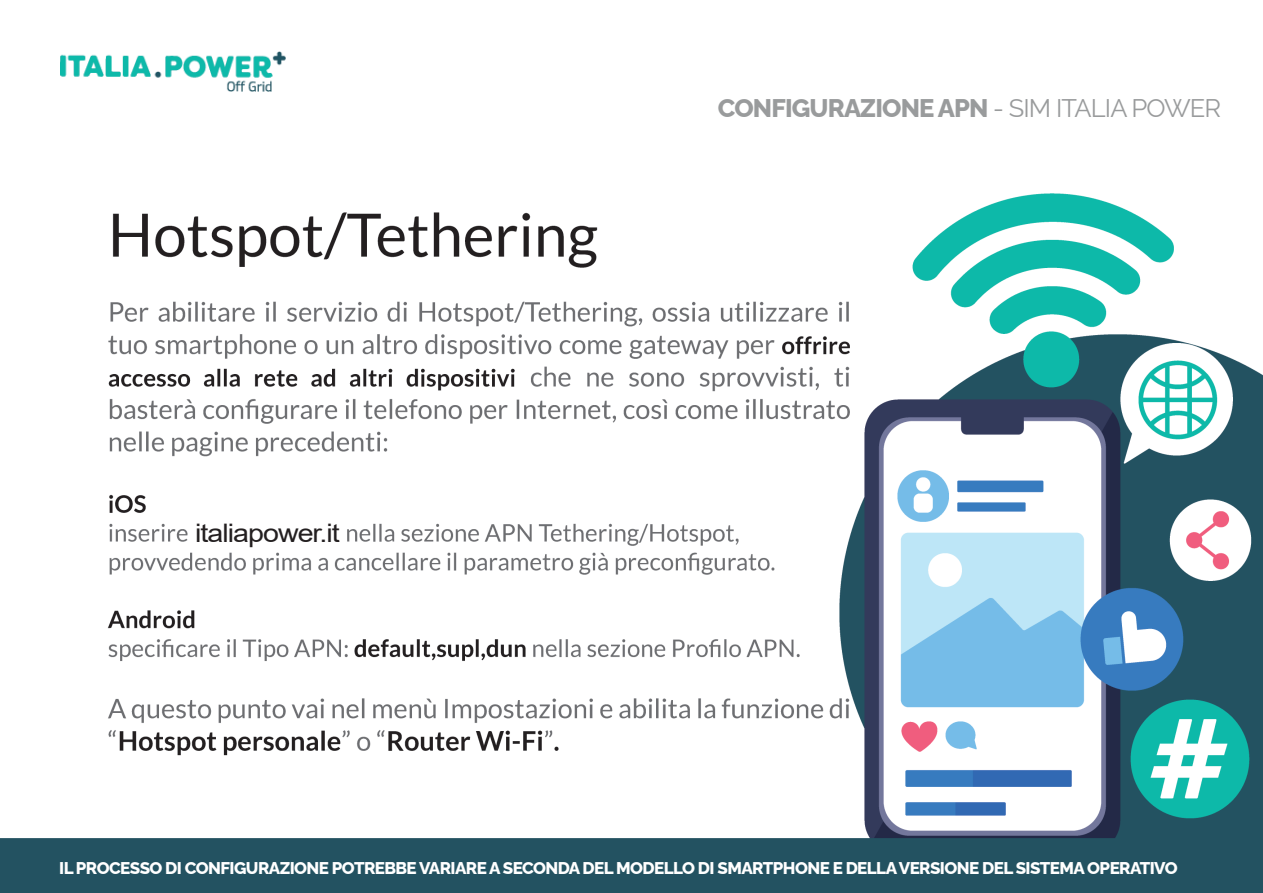
<style>
.page{position:relative;width:1263px;height:893px;background:#fff}
.page>*{position:absolute;margin:0;border:0;box-sizing:border-box;transform-origin:0 0}
.t1{font:100 25.5px "Raleway";letter-spacing:-.035em;color:#999b9c}
.t2{font:25.5px "Arial";letter-spacing:-.035em;color:#231f20;scale:1.12 1}
.t3{font:100 16.95px "Raleway";letter-spacing:-.035em;color:#fff}
</style>
<div class="page">
<img style="left:0;top:56px;width:1263px;height:837px">
<img style="left:60px;top:51px;width:225px;height:40px">
<h1 class="t2" style="left:195px;top:515px;width:131px">italiapower.it</h1>
<h1 class="t1" style="left:718px;top:88px;width:505px">CONFIGURAZIONE APN - SIM ITALIA POWER</h1>
<p class="t3" style="left:59px;top:854px;width:1120px">IL PROCESSO DI CONFIGURAZIONE POTREBBE VARIARE A SECONDA DEL MODELLO DI SMARTPHONE E DELLA VERSIONE DEL SISTEMA OPERATIVO</p>
</div>
